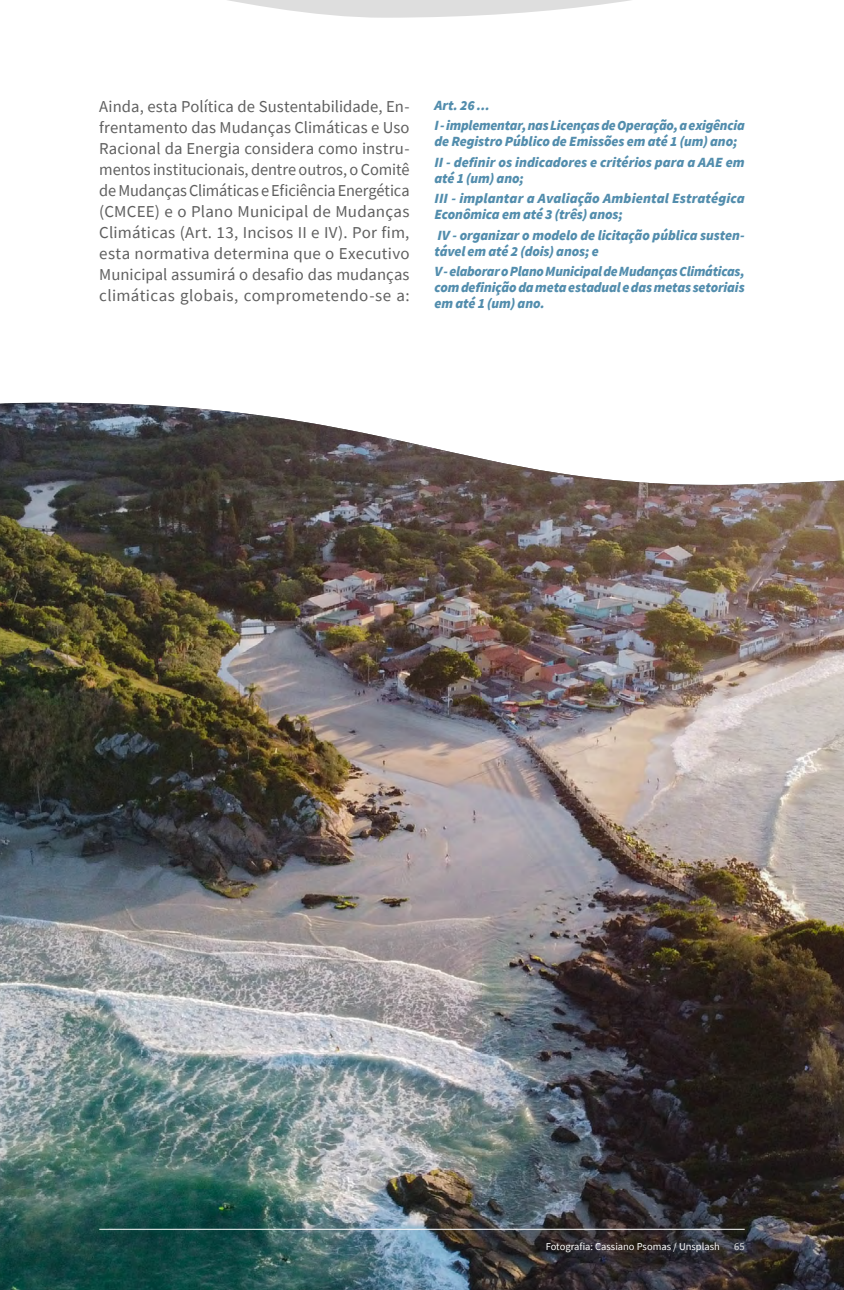
<style>
.page{position:relative;width:844px;height:1290px;background:#fff}
.page>*{position:absolute;margin:0;border:0;box-sizing:border-box;transform-origin:0 0}
.t1{font:16.62px/21px "Source Sans Pro";letter-spacing:.02em;color:#5f5f5f;text-align:justify}
.t2{font:italic 900 14px/20.7px "Source Sans Pro";letter-spacing:-.005em;color:#528dad}
.t3{font:10.5px "Source Sans Pro";color:#fff}
.t4{font:10.5px "Source Sans Pro";color:#dedede}
</style>
<div class="page">
<svg style="left:228px;top:0;width:403px;height:18px"></svg>
<img style="left:0;top:403px;width:843px;height:887px">
<hr style="left:99px;top:1229px;width:645px;height:1px;background:#fff">
<p class="t1" style="left:99px;top:96px;width:312px">Ainda, esta Política de Sustentabilidade, En&shy;frentamento das Mudanças Climáticas e Uso Racional da Energia considera como instru&shy;mentos institucionais, dentre outros, o Comitê de Mudanças Climáticas e Eficiência Energética (CMCEE) e o Plano Municipal de Mudanças Climáticas (Art. 13, Incisos II e IV). Por fim, esta normativa determina que o Executivo Municipal assumirá o desafio das mudanças climáticas globais, comprometendo-se a:</p>
<p class="t2" style="left:434px;top:94px;width:312px">Art. 26 ...<br>I - implementar, nas Licenças de Operação, a exigência</p>
<p class="t2" style="left:434px;top:131px;width:312px">de Registro Público de Emissões em até 1 (um) ano;<br>II - definir os indicadores e critérios para a AAE em</p>
<p class="t2" style="left:434px;top:167px;width:312px">até 1 (um) ano;<br>III - implantar a Avaliação Ambiental Estratégica</p>
<p class="t2" style="left:434px;top:204px;width:312px">Econômica em até 3 (três) anos;<br>IV - organizar o modelo de licitação pública susten-</p>
<p class="t2" style="left:434px;top:240px;width:312px">tável em até 2 (dois) anos; e<br>V - elaborar o Plano Municipal de Mudanças Climáticas,</p>
<p class="t2" style="left:434px;top:279px;width:312px;line-height:15.8px">com definição da meta estadual e das metas setoriais em até 1 (um) ano.</p>
<p class="t3" style="left:545px;top:1239px;width:175px">Fotografia: Cassiano Psomas / Unsplash</p>
<p class="t4" style="left:734px;top:1239px;width:12px">65</p>
</div>
